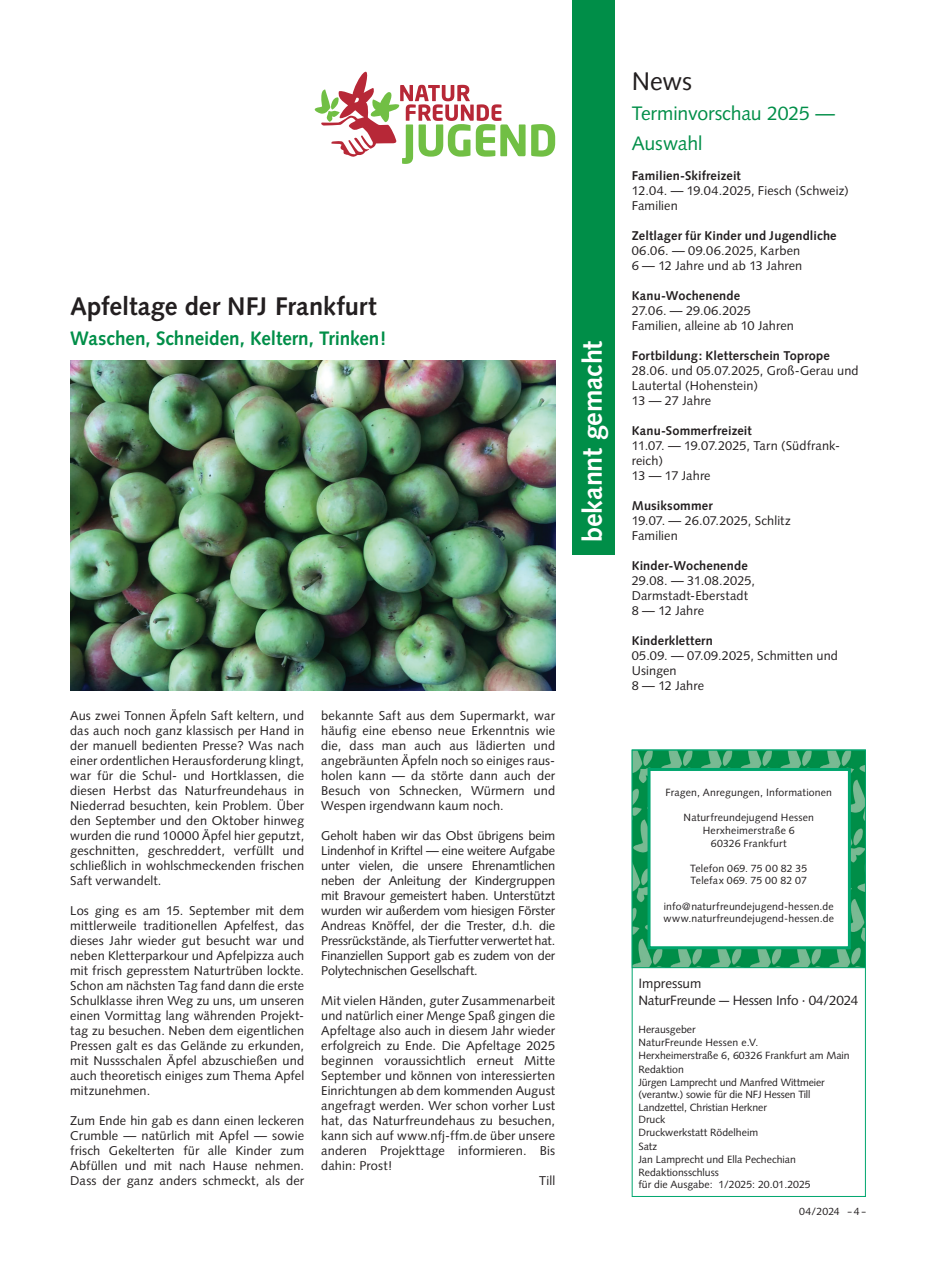
<style>
.page{position:relative;width:936px;height:1263px;background:#fff}
.page>*{position:absolute;margin:0;border:0;box-sizing:border-box;transform-origin:0 0}
.t1{font:700 27px "Syntax";letter-spacing:-.005em;color:#fff}
.t2{font:700 25.5px "Syntax";color:#231f20}
.t3{font:25.5px "Syntax";color:#231f20}
.t4{font:700 19.5px "Syntax";letter-spacing:-.005em;color:#008e48}
.t5{font:19.5px/30px "Syntax";letter-spacing:-.01em;color:#008e48}
.t6{font:13.5px/16.2px "Syntax";letter-spacing:-.02em;color:#231f20}
.t7{font:12.75px/15px "Syntax";letter-spacing:.01em;color:#231f20}
.t8{font:700 12.75px "Syntax";letter-spacing:.01em;color:#231f20}
.t9{font:10.5px/12.6px "Syntax";color:#231f20}
</style>
<div class="page">
<div style="left:572px;top:0;width:42px;height:555px;background:#008e48"></div>
<svg style="left:314px;top:71px;width:211px;height:93px"></svg>
<svg style="left:531px;top:124px;width:24px;height:33px"></svg>
<img style="left:633px;top:752px;width:230px;height:214px">
<div style="left:631px;top:750px;width:234px;height:218px;border:1px solid #00a66e"></div>
<div style="left:647px;top:768px;width:203px;height:181px;background:#fff;border:3px solid #00a66e"></div>
<img style="left:70px;top:360px;width:485px;height:330px">
<h2 class="t2" style="left:70px;top:292px;width:308px">Apfeltage der NFJ Frankfurt</h2>
<h3 class="t4" style="left:70px;top:327px;width:318px">Waschen, Schneiden, Keltern, Trinken!</h3>
<p class="t7" style="left:70px;top:708px;width:235px;text-align:justify">Aus zwei Tonnen Äpfeln Saft keltern, und das auch noch ganz klassisch per Hand in der manuell bedienten Presse? Was nach einer ordentlichen Herausforderung klingt, war für die Schul- und Hortklassen, die diesen Herbst das Naturfreundehaus in Niederrad besuchten, kein Problem. Über den September und den Oktober hinweg wurden die rund 10000 Äpfel hier geputzt, geschnitten, geschreddert, verfüllt und schließlich in wohlschmeckenden frischen Saft verwandelt.</p>
<p class="t7" style="left:70px;top:903px;width:235px;text-align:justify">Los ging es am 15. September mit dem mittlerweile traditionellen Apfelfest, das dieses Jahr wieder gut besucht war und neben Kletterparkour und Apfelpizza auch mit frisch gepresstem Naturtrüben lockte.<br>Schon am nächsten Tag fand dann die erste Schulklasse ihren Weg zu uns, um unseren einen Vormittag lang währenden Projekt&shy;tag zu besuchen. Neben dem eigentlichen Pressen galt es das Gelände zu erkunden, mit Nussschalen Äpfel abzuschießen und auch theoretisch einiges zum Thema Apfel mitzunehmen.</p>
<p class="t7" style="left:70px;top:1113px;width:235px;text-align:justify">Zum Ende hin gab es dann einen leckeren Crumble — natürlich mit Apfel — sowie frisch Gekelterten für alle Kinder zum Abfüllen und mit nach Hause nehmen.<br>Dass der ganz anders schmeckt, als der</p>
<p class="t7" style="left:321px;top:708px;width:235px;text-align:justify">bekannte Saft aus dem Supermarkt, war häufig eine ebenso neue Erkenntnis wie die, dass man auch aus lädierten und angebräunten Äpfeln noch so einiges raus&shy;holen kann — da störte dann auch der Besuch von Schnecken, Würmern und Wespen irgendwann kaum noch.</p>
<p class="t7" style="left:321px;top:828px;width:235px;text-align:justify">Geholt haben wir das Obst übrigens beim Lindenhof in Kriftel — eine weitere Aufgabe unter vielen, die unsere Ehrenamtlichen neben der Anleitung der Kindergruppen mit Bravour gemeistert haben. Unterstützt wurden wir außerdem vom hiesigen Förster Andreas Knöffel, der die Trester, d.h. die Pressrückstände, als Tierfutter verwertet hat.<br>Finanziellen Support gab es zudem von der Polytechnischen Gesellschaft.</p>
<p class="t7" style="left:321px;top:993px;width:235px">Mit vielen Händen, guter Zusammenarbeit</p>
<p class="t7" style="left:321px;top:1008px;width:235px">und natürlich einer Menge Spaß gingen die</p>
<p class="t7" style="left:321px;top:1023px;width:235px">Apfeltage also auch in diesem Jahr wieder</p>
<p class="t7" style="left:321px;top:1038px;width:235px">erfolgreich zu Ende. Die Apfeltage 2025</p>
<p class="t7" style="left:321px;top:1053px;width:235px">beginnen voraussichtlich erneut Mitte</p>
<p class="t7" style="left:321px;top:1068px;width:235px">September und können von interessierten</p>
<p class="t7" style="left:321px;top:1083px;width:235px">Einrichtungen ab dem kommenden August</p>
<p class="t7" style="left:321px;top:1098px;width:235px">angefragt werden. Wer schon vorher Lust</p>
<p class="t7" style="left:321px;top:1113px;width:235px">hat, das Naturfreundehaus zu besuchen,</p>
<p class="t7" style="left:321px;top:1128px;width:235px">kann sich auf www.nfj-ffm.de über unsere</p>
<p class="t7" style="left:321px;top:1143px;width:235px">anderen Projekttage informieren. Bis</p>
<p class="t7" style="left:321px;top:1158px;width:73px">dahin: Prost!</p>
<p class="t7" style="left:539px;top:1173px;width:18px">Till</p>
<h1 class="t1" style="left:577px;top:542px;width:203px;rotate:-90deg">bekannt gemacht</h1>
<h2 class="t3" style="left:631px;top:66px;width:62px">News</h2>
<h3 class="t5" style="left:631px;top:98px;width:204px">Terminvorschau 2025 —<br>Auswahl</h3>
<p class="t8" style="left:631px;top:168px;width:111px">Familien-Skifreizeit</p>
<p class="t7" style="left:631px;top:183px;width:218px">12.04. — 19.04.2025, Fiesch (Schweiz)<br>Familien</p>
<p class="t8" style="left:631px;top:228px;width:206px">Zeltlager für Kinder und Jugendliche</p>
<p class="t7" style="left:631px;top:243px;width:172px">06.06. — 09.06.2025, Karben<br>6 — 12 Jahre und ab 13 Jahren</p>
<p class="t8" style="left:631px;top:288px;width:110px">Kanu-Wochenende</p>
<p class="t7" style="left:631px;top:303px;width:164px">27.06. — 29.06.2025<br>Familien, alleine ab 10 Jahren</p>
<p class="t8" style="left:631px;top:348px;width:199px">Fortbildung: Kletterschein Toprope</p>
<p class="t7" style="left:631px;top:363px;width:228px">28.06. und 05.07.2025, Groß-Gerau und<br>Lautertal (Hohenstein)<br>13 — 27 Jahre</p>
<p class="t8" style="left:631px;top:423px;width:121px">Kanu-Sommerfreizeit</p>
<p class="t7" style="left:631px;top:438px;width:210px">11.07. — 19.07.2025, Tarn (Südfrank&shy;reich)<br>13 — 17 Jahre</p>
<p class="t8" style="left:631px;top:498px;width:82px">Musiksommer</p>
<p class="t7" style="left:631px;top:513px;width:160px">19.07. — 26.07.2025, Schlitz<br>Familien</p>
<p class="t8" style="left:631px;top:558px;width:117px">Kinder-Wochenende</p>
<p class="t7" style="left:631px;top:573px;width:125px">29.08. — 31.08.2025,<br>Darmstadt-Eberstadt<br>8 — 12 Jahre</p>
<p class="t8" style="left:631px;top:633px;width:83px">Kinderklettern</p>
<p class="t7" style="left:631px;top:648px;width:208px">05.09. — 07.09.2025, Schmitten und<br>Usingen<br>8 — 12 Jahre</p>
<p class="t9" style="left:665px;top:786px;width:168px">Fragen, Anregungen, Informationen</p>
<p class="t9" style="left:683px;top:811px;width:132px;text-align:center">Naturfreundejugend Hessen<br>Herxheimerstraße 6<br>60326 Frankfurt</p>
<p class="t9" style="left:690px;top:862px;width:119px">Telefon 069. 75 00 82 35<br>Telefax 069. 75 00 82 07</p>
<p class="t9" style="left:663px;top:900px;width:172px">info@naturfreundejugend-hessen.de www.naturfreundejugend-hessen.de</p>
<p class="t6" style="left:638px;top:976px;width:221px">Impressum<br>NaturFreunde — Hessen Info · 04/2024</p>
<p class="t9" style="left:638px;top:1023px;width:213px">Herausgeber<br>NaturFreunde Hessen e.V.<br>Herxheimerstraße 6, 60326 Frankfurt am Main</p>
<p class="t9" style="left:638px;top:1063px;width:188px">Redaktion<br>Jürgen Lamprecht und Manfred Wittmeier (verantw.) sowie für die NFJ Hessen Till<br>Landzettel, Christian Herkner<br>Druck<br>Druckwerkstatt Rödelheim</p>
<p class="t9" style="left:638px;top:1140px;width:174px">Satz<br>Jan Lamprecht und Ella Pechechian<br>Redaktionsschluss<br>für die Ausgabe: 1/2025: 20.01.2025</p>
<p class="t9" style="left:799px;top:1205px;width:68px">04/2024 – 4 –</p>
</div>
